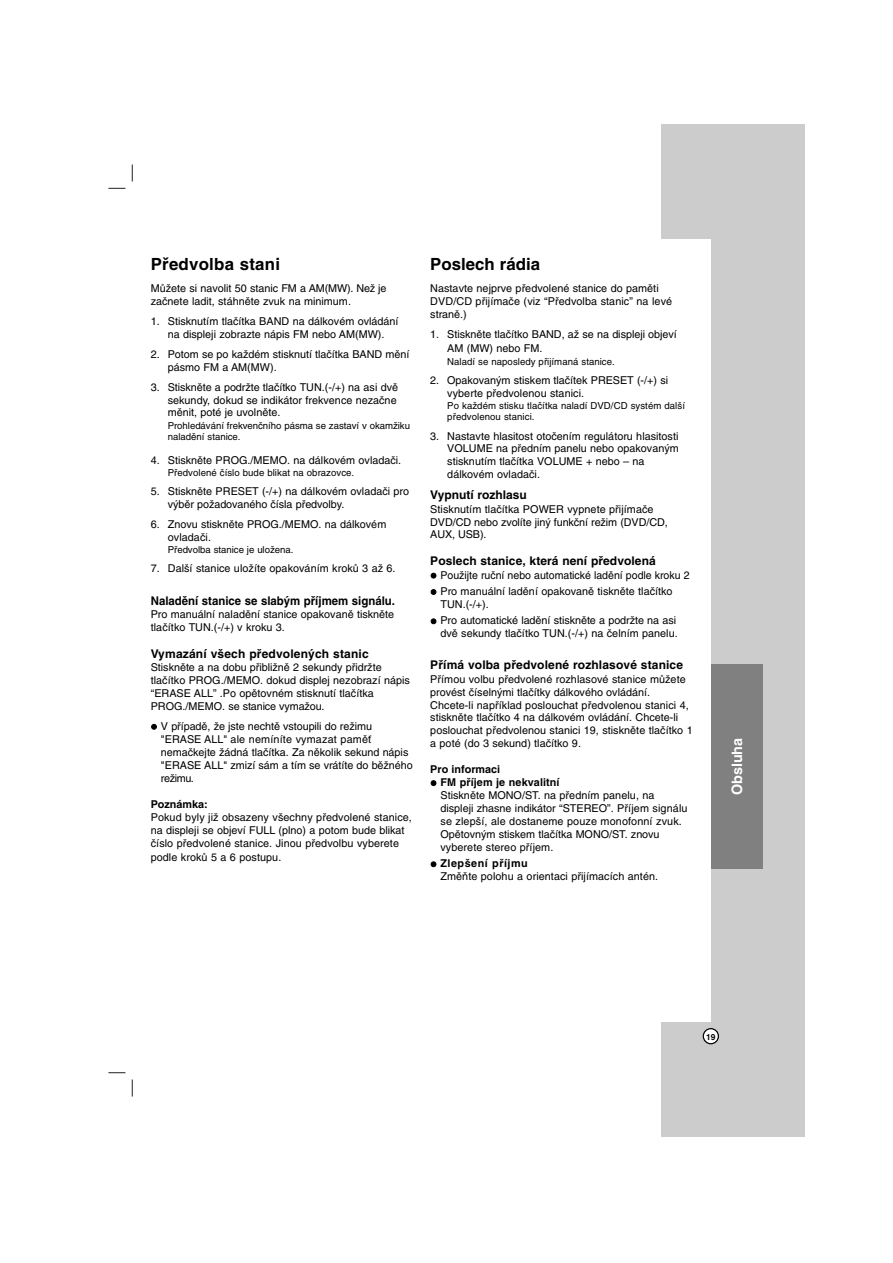
<style>
.page{position:relative;width:893px;height:1263px;background:#fff}
.page>*{position:absolute;margin:0;border:0;box-sizing:border-box;transform-origin:0 0}
.t1{font:700 16.8px "Helvetica CE";letter-spacing:.015em;color:#000}
.t2{font:700 14.4px "Helvetica CE";color:#fff}
.t3{font:700 12px "Helvetica CE";letter-spacing:.005em;color:#000}
.t4{font:700 12px "Helvetica CE";letter-spacing:.005em;color:#000;scale:.95 1}
.t5{font:10.8px/12.9px "Helvetica CE";color:#000}
.t6{font:700 10.8px/12.9px "Helvetica CE";letter-spacing:.01em;color:#000}
.t7{font:700 10.8px "Helvetica CE";letter-spacing:.045em;color:#000}
.t8{font:9.6px/11.6px "Helvetica CE";letter-spacing:.005em;color:#000}
.t9{font:700 8.4px "Helvetica CE";color:#000}
</style>
<div class="page">
<svg style="left:132px;top:165px;width:1px;height:17px"></svg>
<svg style="left:132px;top:1080px;width:1px;height:17px"></svg>
<svg style="left:108px;top:188px;width:17px;height:1px"></svg>
<svg style="left:108px;top:1072px;width:17px;height:1px"></svg>
<div style="left:661px;top:124px;width:143px;height:1013px;background:#ccc"></div>
<div style="left:601px;top:239px;width:109px;height:783px;background:#fff"></div>
<svg style="left:702px;top:1028px;width:17px;height:16px"></svg>
<div style="left:710px;top:665px;width:52px;height:204px;background:#808080"></div>
<h1 class="t1" style="left:151px;top:257px;width:131px">Předvolba stani</h1>
<p class="t5" style="left:151px;top:284px;width:237px">Můžete si navolit 50 stanic FM a AM(MW). Než je začnete ladit, stáhněte zvuk na minimum.</p>
<p class="t5" style="left:151px;top:316px;width:249px;text-align:center">1. Stisknutím tlačítka BAND na dálkovém ovládání na displeji zobrazte nápis FM nebo AM(MW).</p>
<p class="t5" style="left:168px;top:349px;width:243px;text-indent:-17px">2. Potom se po každém stisknutí tlačítka BAND mění pásmo FM a AM(MW).</p>
<p class="t5" style="left:168px;top:382px;width:232px;text-indent:-17px">3. Stiskněte a podržte tlačítko TUN.(-/+) na asi dvě sekundy, dokud se indikátor frekvence nezačne měnit, poté je uvolněte.</p>
<p class="t8" style="left:168px;top:421px;width:244px">Prohledávání frekvenčního pásma se zastaví v okamžiku naladění stanice.</p>
<p class="t5" style="left:151px;top:455px;width:252px">4. Stiskněte PROG./MEMO. na dálkovém ovladači.</p>
<p class="t8" style="left:168px;top:468px;width:188px">Předvolené číslo bude blikat na obrazovce.</p>
<p class="t5" style="left:168px;top:487px;width:243px;text-indent:-17px">5. Stiskněte PRESET (-/+) na dálkovém ovladači pro výběr požadovaného čísla předvolby.</p>
<p class="t5" style="left:168px;top:519px;width:220px;text-indent:-17px">6. Znovu stiskněte PROG./MEMO. na dálkovém ovladači.</p>
<p class="t8" style="left:168px;top:545px;width:127px">Předvolba stanice je uložena.</p>
<p class="t5" style="left:151px;top:563px;width:246px">7. Další stanice uložíte opakováním kroků 3 až 6.</p>
<p class="t4" style="left:151px;top:596px;width:258px">Naladění stanice se slabým příjmem signálu.</p>
<p class="t5" style="left:151px;top:609px;width:245px">Pro manuální naladění stanice opakovaně tiskněte tlačítko TUN.(-/+) v kroku 3.</p>
<p class="t3" style="left:151px;top:649px;width:219px">Vymazání všech předvolených stanic</p>
<p class="t5" style="left:151px;top:662px;width:260px">Stiskněte a na dobu přibližně 2 sekundy přidržte tlačítko PROG./MEMO. dokud displej nezobrazí nápis “ERASE ALL” .Po opětovném stisknutí tlačítka PROG./MEMO. se stanice vymažou.</p>
<p class="t5" style="left:161px;top:721px;width:253px">V případě, že jste nechtě vstoupili do režimu "ERASE ALL" ale nemíníte vymazat paměť nemačkejte žádná tlačítka. Za několik sekund nápis "ERASE ALL" zmizí sám a tím se vrátíte do běžného režimu.</p>
<p class="t6" style="left:151px;top:799px;width:59px">Poznámka:</p>
<p class="t5" style="left:151px;top:812px;width:263px">Pokud byly již obsazeny všechny předvolené stanice, na displeji se objeví FULL (plno) a potom bude blikat číslo předvolené stanice. Jinou předvolbu vyberete podle kroků 5 a 6 postupu.</p>
<h1 class="t1" style="left:430px;top:257px;width:111px">Poslech rádia</h1>
<p class="t5" style="left:430px;top:284px;width:243px">Nastavte nejprve předvolené stanice do paměti<br>DVD/CD přijímače (viz “Předvolba stanic” na levé straně.)</p>
<p class="t5" style="left:447px;top:329px;width:231px;line-height:13.8px;text-indent:-17px">1. Stiskněte tlačítko BAND, až se na displeji objeví<br>AM (MW) nebo FM.</p>
<p class="t8" style="left:447px;top:357px;width:169px">Naladí se naposledy přijímaná stanice.</p>
<p class="t5" style="left:447px;top:375px;width:222px;text-indent:-17px">2. Opakovaným stiskem tlačítek PRESET (-/+) si vyberte předvolenou stanici.</p>
<p class="t8" style="left:447px;top:401px;width:239px">Po každém stisku tlačítka naladí DVD/CD systém další předvolenou stanici.</p>
<p class="t5" style="left:447px;top:431px;width:233px;text-indent:-17px">3. Nastavte hlasitost otočením regulátoru hlasitosti VOLUME na předním panelu nebo opakovaným stisknutím tlačítka VOLUME + nebo – na dálkovém ovladači.</p>
<p class="t3" style="left:430px;top:490px;width:98px">Vypnutí rozhlasu</p>
<p class="t5" style="left:430px;top:504px;width:239px">Stisknutím tlačítka POWER vypnete přijímače<br>DVD/CD nebo zvolíte jiný funkční režim (DVD/CD,<br>AUX, USB).</p>
<p class="t3" style="left:430px;top:556px;width:227px">Poslech stanice, která není předvolená</p>
<p class="t5" style="left:440px;top:568px;width:251px;line-height:16.4px">Použijte ruční nebo automatické ladění podle kroku 2<br>Pro manuální ladění opakovaně tiskněte tlačítko</p>
<p class="t5" style="left:440px;top:598px;width:237px;line-height:16.4px">TUN.(-/+).<br>Pro automatické ladění stiskněte a podržte na asi</p>
<p class="t5" style="left:440px;top:629px;width:239px">dvě sekundy tlačítko TUN.(-/+) na čelním panelu.</p>
<p class="t3" style="left:430px;top:660px;width:254px">Přímá volba předvolené rozhlasové stanice</p>
<p class="t5" style="left:430px;top:674px;width:264px">Přímou volbu předvolené rozhlasové stanice můžete provést číselnými tlačítky dálkového ovládání.<br>Chcete-li například poslouchat předvolenou stanici 4, stiskněte tlačítko 4 na dálkovém ovládání. Chcete-li poslouchat předvolenou stanici 19, stiskněte tlačítko 1 a poté (do 3 sekund) tlačítko 9.</p>
<p class="t6" style="left:440px;top:764px;width:121px;text-indent:-10px">Pro informaci<br>FM příjem je nekvalitní</p>
<p class="t5" style="left:440px;top:790px;width:248px">Stiskněte MONO/ST. na předním panelu, na displeji zhasne indikátor “STEREO”. Příjem signálu se zlepší, ale dostaneme pouze monofonní zvuk.<br>Opětovným stiskem tlačítka MONO/ST. znovu vyberete stereo příjem.</p>
<p class="t7" style="left:440px;top:859px;width:89px">Zlepšení příjmu</p>
<p class="t5" style="left:440px;top:872px;width:219px">Změňte polohu a orientaci přijímacích antén.</p>
<h2 class="t2" style="left:731px;top:795px;width:59px;rotate:-90deg">Obsluha</h2>
<p class="t9" style="left:706px;top:1033px;width:11px">19</p>
</div>
